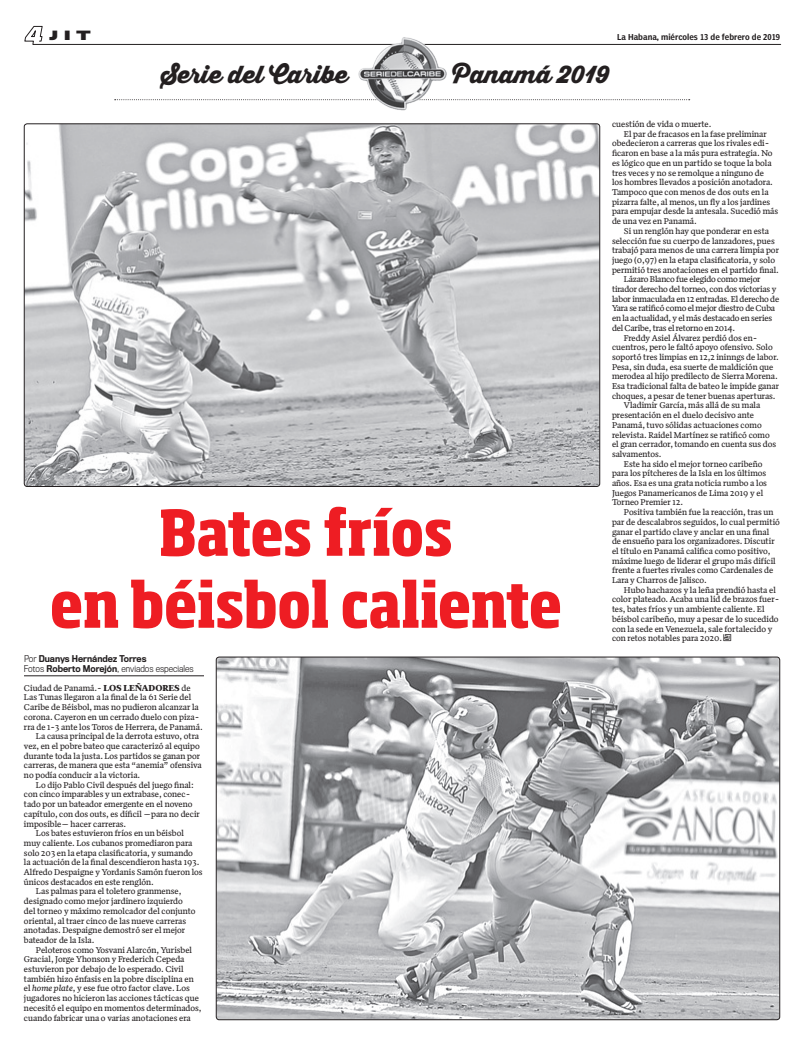
<style>
.page{position:relative;width:804px;height:1044px;background:#fff}
.page>*{position:absolute;margin:0;border:0;box-sizing:border-box;transform-origin:0 0}
.TIT_1{font:800 condensed 62px/72px "Soho Std";color:#ee1d23;text-align:center}
.TIT_1-2{font:900 24px "Thirsty Script";color:#231f20}
.t1{font:900 12px "Titling Gothic FB Extended";color:#231f20}
.BODY_-_1{font:8.7px/9.7px "Quiosco Three";color:#231f20}
.BODY_-_1-2{font:8.7px/9.7px "Quiosco Three";letter-spacing:-.02em;color:#231f20}
.CREDITOS{font:500 8.7px/9.7px "Titling Gothic FB Narrow";color:#231f20}
.t2{font:8px "Poynter Agate Cond Three";color:#231f20}
.s1{font-weight:300}
.s2{font-weight:700}
.s3{font-style:italic}
.s4{font-family:"JITSIMBOLOS"}
</style>
<div class="page">
<svg style="left:24px;top:25px;width:758px;height:20px"></svg>
<svg style="left:115px;top:99px;width:575px;height:1px"></svg>
<img style="left:357px;top:35px;width:92px;height:76px">
<hr style="left:24px;top:676px;width:180px;height:1px;background:#231f20">
<img style="left:24px;top:124px;width:576px;height:363px">
<img style="left:216px;top:657px;width:564px;height:363px">
<p class="t1" style="left:49px;top:29px;width:43px">JIT</p>
<p class="t2" style="left:617px;top:32px;width:165px">La Habana, miércoles 13 de febrero de 2019</p>
<p class="TIT_1-2" style="left:161px;top:56px;width:189px">Serie del Caribe</p>
<p class="TIT_1-2" style="left:453px;top:56px;width:158px">Panamá 2019</p>
<p class="TIT_1" style="left:50px;top:495px;width:513px">Bates fríos<br>en béisbol caliente</p>
<p class="CREDITOS" style="left:24px;top:654px;width:171px"><span class="s1">Por</span> Duanys Hernández Torres<br><span class="s1">Fotos</span> Roberto Morejón<span class="s1">, enviados especiales</span></p>
<p class="BODY_-_1" style="left:24px;top:683px;width:180px">Ciudad de Panamá.- <span class="s2">LOS LEÑADORES</span> de Las Tunas llegaron a la final de la 61 Serie del Caribe de Béisbol, mas no pudieron alcanzar la corona. Cayeron en un cerrado duelo con piza&shy;rra de 1-3 ante los Toros de Herrera, de Panamá.</p>
<p class="BODY_-_1" style="left:24px;top:731px;width:179px;text-indent:12px">La causa principal de la derrota estuvo, otra vez, en el pobre bateo que caracterizó al equipo durante toda la justa. Los partidos se ganan por carreras, de manera que esta “anemia” ofensiva no podía conducir a la victoria.</p>
<p class="BODY_-_1" style="left:24px;top:780px;width:177px;text-indent:12px">Lo dijo Pablo Civil después del juego final: con cinco imparables y un extrabase, conec&shy;tado por un bateador emergente en el noveno capítulo, con dos outs, es díficil —para no decir imposible— hacer carreras.</p>
<p class="BODY_-_1" style="left:24px;top:828px;width:180px;text-indent:12px">Los bates estuvieron fríos en un béisbol muy caliente. Los cubanos promediaron para solo 203 en la etapa clasificatoria, y sumando<br>la actuación de la final descendieron hasta 193.<br>Alfredo Despaigne y Yordanis Samón fueron los únicos destacados en este renglón.</p>
<p class="BODY_-_1" style="left:24px;top:886px;width:173px;text-indent:12px">Las palmas para el toletero granmense, designado como mejor jardinero izquierdo del torneo y máximo remolcador del conjunto oriental, al traer cinco de las nueve carreras anotadas. Despaigne demostró ser el mejor bateador de la Isla.</p>
<p class="BODY_-_1" style="left:24px;top:945px;width:179px;text-indent:12px">Peloteros como Yosvani Alarcón, Yurisbel Gracial, Jorge Yhonson y Frederich Cepeda estuvieron por debajo de lo esperado. Civil también hizo énfasis en la pobre disciplina en el <span class="s3">home plate</span>, y ese fue otro factor clave. Los jugadores no hicieron las acciones tácticas que necesitó el equipo en momentos determinados, cuando fabricar una o varias anotaciones era</p>
<p class="BODY_-_1" style="left:612px;top:119px;width:101px">cuestión de vida o muerte.</p>
<p class="BODY_-_1" style="left:612px;top:129px;width:168px;text-indent:12px">El par de fracasos en la fase preliminar obedecieron a carreras que los rivales edi&shy;ficaron en base a la más pura estrategia. No es lógico que en un partido se toque la bola tres veces y no se remolque a ninguno de<br>los hombres llevados a posición anotadora.<br>Tampoco que con menos de dos outs en la pizarra falte, al menos, un fly a los jardines para empujar desde la antesala. Sucedió más de una vez en Panamá.</p>
<p class="BODY_-_1" style="left:612px;top:226px;width:169px;text-align:center">Si un renglón hay que ponderar en esta selección fue su cuerpo de lanzadores, pues trabajó para menos de una carrera limpia por juego (0,97) en la etapa clasificatoria, y solo permitió tres anotaciones en el partido final.</p>
<p class="BODY_-_1-2" style="left:612px;top:274px;width:169px;text-indent:12px">Lázaro Blanco fue elegido como mejor tirador derecho del torneo, con dos victorias y labor inmaculada en 12 entradas. El derecho de Yara se ratificó como el mejor diestro de Cuba en la actualidad, y el más destacado en series del Caribe, tras el retorno en 2014.</p>
<p class="BODY_-_1" style="left:612px;top:333px;width:169px;text-indent:12px">Freddy Asiel Álvarez perdió dos en&shy;cuentros, pero le faltó apoyo ofensivo. Solo soportó tres limpias en 12,2 ininngs de labor.<br>Pesa, sin duda, esa suerte de maldición que merodea al hijo predilecto de Sierra Morena.<br>Esa tradicional falta de bateo le impide ganar choques, a pesar de tener buenas aperturas.</p>
<p class="BODY_-_1" style="left:612px;top:400px;width:166px;text-indent:12px">Vladimir García, más allá de su mala presentación en el duelo decisivo ante Panamá, tuvo sólidas actuaciones como relevista. Raidel Martínez se ratificó como el gran cerrador, tomando en cuenta sus dos salvamentos.</p>
<p class="BODY_-_1" style="left:612px;top:459px;width:157px;text-indent:12px">Este ha sido el mejor torneo caribeño para los pítcheres de la Isla en los últimos años. Esa es una grata noticia rumbo a los Juegos Panamericanos de Lima 2019 y el Torneo Premier 12.</p>
<p class="BODY_-_1" style="left:612px;top:507px;width:169px;text-indent:12px">Positiva también fue la reacción, tras un par de descalabros seguidos, lo cual permitió ganar el partido clave y anclar en una final de ensueño para los organizadores. Discutir el título en Panamá califica como positivo, máxime luego de liderar el grupo más difícil frente a fuertes rivales como Cardenales de Lara y Charros de Jalisco.</p>
<p class="BODY_-_1" style="left:612px;top:585px;width:169px;text-indent:12px">Hubo hachazos y la leña prendió hasta el color plateado. Acaba una lid de brazos fuer&shy;tes, bates fríos y un ambiente caliente. El béisbol caribeño, muy a pesar de lo sucedido con la sede en Venezuela, sale fortalecido y con retos notables para 2020. <span class="s4">L</span></p>
</div>
